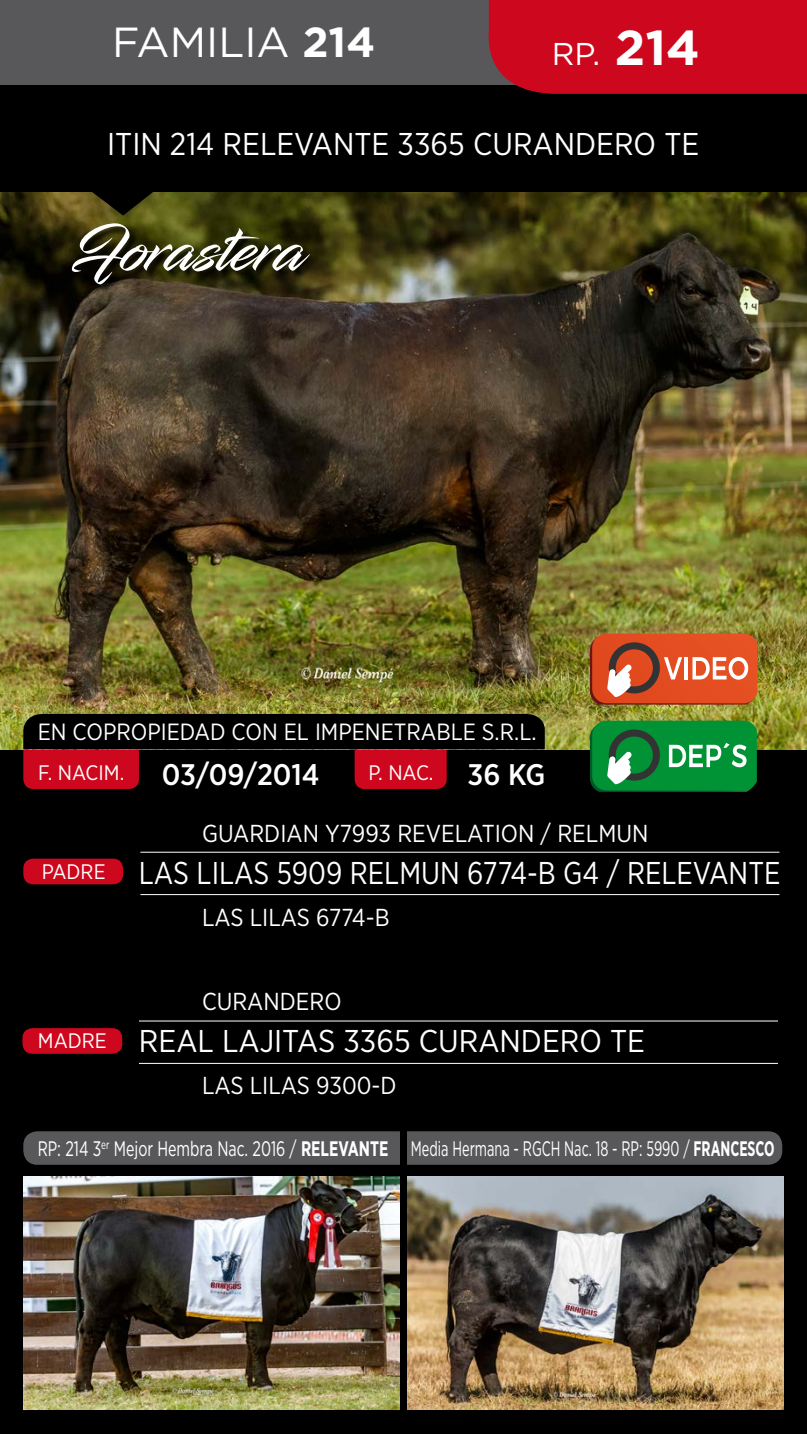
<style>
.page{position:relative;width:807px;height:1434px;background:#fff}
.page>*{position:absolute;margin:0;border:0;box-sizing:border-box;transform-origin:0 0}
.t1{font:63px "Infinite Stroke";letter-spacing:-.005em;color:#fff}
.t2{font:42px "Gotham";color:#fff}
.t3{font:31.5px "Gotham Narrow";color:#fff}
.t4{font:31.5px "Gotham Narrow";color:#fff;scale:.92 1}
.t5{font:31.5px "Gotham";color:#fff}
.t6{font:500 29.75px "Gotham Narrow";color:#fff}
.t7{font:24.5px "Gotham Narrow";color:#fff}
.t8{font:23.45px "Gotham Narrow";color:#fff}
.t9{font:21px "Gotham Narrow";color:#fff;scale:.78 1}
.t10{font:21px "Gotham Narrow";color:#fff}
.s1{font-weight:700}
.s2{font-weight:700;font-size:49px}
</style>
<div class="page">
<div style="left:0;top:749px;width:807px;height:685px;background:#000"></div>
<div style="left:23px;top:858px;width:100px;height:26px;background:#cd071e;border-radius:10px"></div>
<div style="left:22px;top:1028px;width:100px;height:26px;background:#cd071e;border-radius:10px"></div>
<hr style="left:140px;top:852px;width:639px;height:1px;background:#fff">
<hr style="left:139px;top:1020px;width:639px;height:1px;background:#fff">
<hr style="left:140px;top:894px;width:639px;height:1px;background:#fff">
<hr style="left:139px;top:1063px;width:639px;height:1px;background:#fff">
<div style="left:23px;top:1131px;width:759px;height:34px;background:#58585a;border-radius:14px"></div>
<div style="left:400px;top:1116px;width:7px;height:318px;background:#000"></div>
<div style="left:23px;top:717px;width:116px;height:72px;background:#cd071e;border-radius:10px"></div>
<div style="left:354px;top:717px;width:92px;height:72px;background:#cd071e;border-radius:10px"></div>
<div style="left:0;top:0;width:807px;height:85px;background:#58585a"></div>
<div style="left:0;top:85px;width:807px;height:115px;background:#000"></div>
<div style="left:488px;top:0;width:319px;height:94px;background:#cd071e"></div>
<img style="left:0;top:192px;width:807px;height:557px">
<img style="left:23px;top:1176px;width:377px;height:233px">
<img style="left:407px;top:1176px;width:376px;height:233px">
<svg style="left:72px;top:223px;width:247px;height:70px;background:#2b290a"></svg>
<svg style="left:86px;top:192px;width:73px;height:24px"></svg>
<svg style="left:590px;top:633px;width:167px;height:71px;background:#d55f3b"></svg>
<svg style="left:590px;top:720px;width:166px;height:72px;background:#219549"></svg>
<div style="left:23px;top:714px;width:524px;height:35px;background:#000"></div>
<h2 class="t2" style="left:112px;top:15px;width:264px">FAMILIA <span class="s1">214</span></h2>
<h3 class="t5" style="left:552px;top:34px;width:150px">RP. <span class="s2">214</span></h3>
<h3 class="t3" style="left:107px;top:125px;width:593px">ITIN 214 RELEVANTE 3365 CURANDERO TE</h3>
<h1 class="t1" style="left:75px;top:211px;width:237px">Forastera</h1>
<p class="t8" style="left:38px;top:717px;width:64px">EN COPROPIEDAD</p>
<p class="t8" style="left:232px;top:717px;width:16px">CON</p>
<p class="t8" style="left:284px;top:717px;width:52px">EL IMPENETRABLE</p>
<p class="t8" style="left:482px;top:717px;width:56px">S.R.L.</p>
<h3 class="t6" style="left:162px;top:756px;width:159px">03/09/2014</h3>
<h3 class="t6" style="left:467px;top:756px;width:79px">36 KG</h3>
<p class="t10" style="left:38px;top:759px;width:88px">F. NACIM.</p>
<p class="t10" style="left:368px;top:759px;width:67px">P. NAC.</p>
<p class="t10" style="left:42px;top:858px;width:65px">PADRE</p>
<p class="t10" style="left:38px;top:1028px;width:70px">MADRE</p>
<p class="t7" style="left:202px;top:818px;width:448px">GUARDIAN Y7993 REVELATION / RELMUN</p>
<h3 class="t4" style="left:139px;top:853px;width:699px">LAS LILAS 5909 RELMUN 6774-B G4 / RELEVANTE</h3>
<p class="t7" style="left:202px;top:902px;width:189px">LAS LILAS 6774-B</p>
<p class="t7" style="left:202px;top:986px;width:141px">CURANDERO</p>
<h3 class="t3" style="left:139px;top:1021px;width:507px">REAL LAJITAS 3365 CURANDERO TE</h3>
<p class="t7" style="left:202px;top:1070px;width:196px">LAS LILAS 9300-D</p>
<p class="t9" style="left:38px;top:1135px;width:946px">RP: 214 3<sup>ER</sup> MEJOR HEMBRA NAC. 2016 / <span class="s1">RELEVANTE</span> MEDIA HERMANA - RGCH NAC. 18 - RP: 5990 / <span class="s1">FRANCESCO</span></p>
</div>
